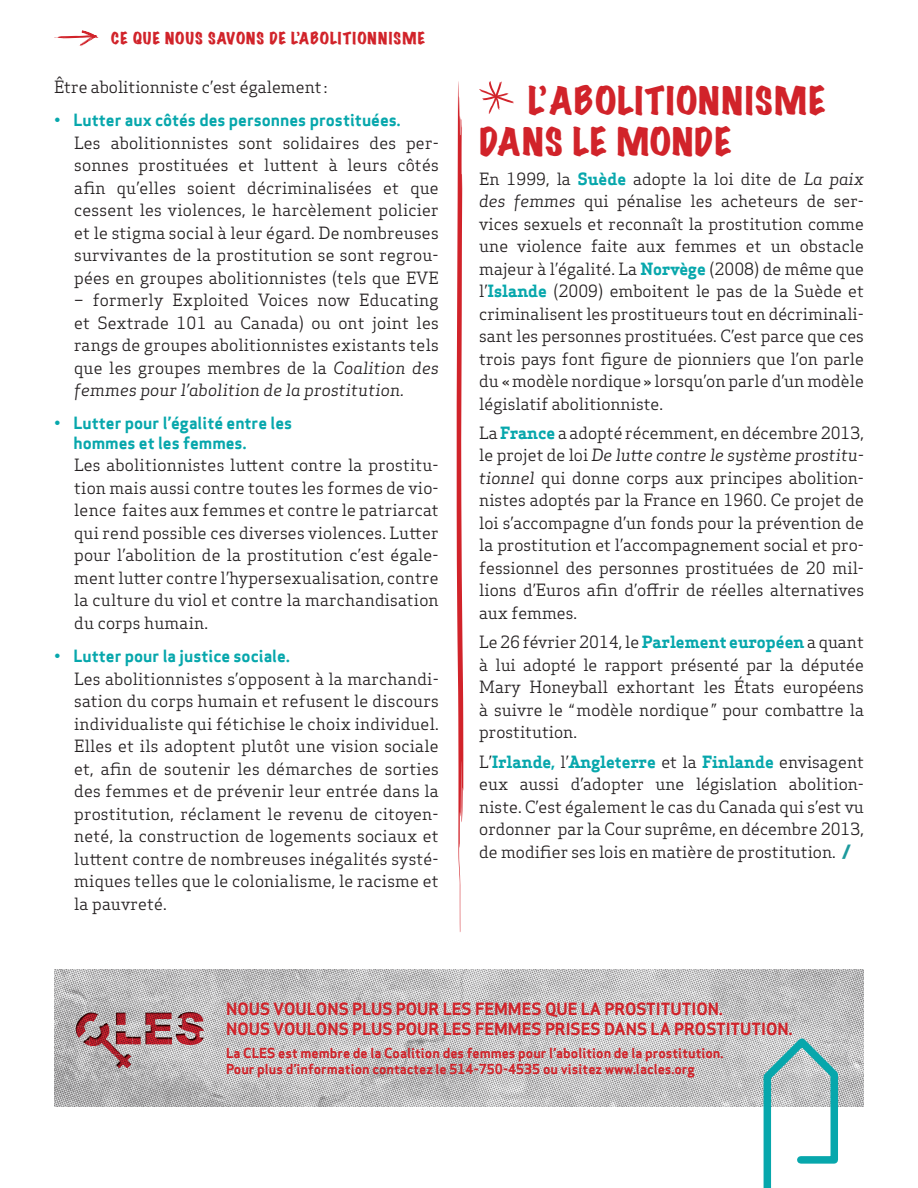
<style>
.page{position:relative;width:918px;height:1188px;background:#fff}
.page>*{position:absolute;margin:0;border:0;box-sizing:border-box;transform-origin:0 0}
.t1{font:expanded 34.5px/41.4px "Marker Felt";letter-spacing:.05em;color:#d1232a}
.t2{font:16.5px/22.5px "Apex Serif";color:#231f20;text-align:justify}
.t3{font:16.5px/19.5px "Apex Sans Bold T";color:#07a7ac}
.t4{font:16.5px/19.8px "Apex Sans Bold T";color:#d1232a}
.t5{font:expanded 15px "Marker Felt";letter-spacing:.08em;color:#d1232a}
.t6{font:13.5px/16.2px "Apex Sans Bold T";color:#d1232a}
.s1{font-style:italic}
.s2{font-weight:700;color:#07a7ac}
.s3{font-weight:800;font-size:14.1px;color:#1c9a9d}
</style>
<div class="page">
<img style="left:54px;top:970px;width:810px;height:137px">
<svg style="left:760px;top:1032px;width:82px;height:156px"></svg>
<svg style="left:456px;top:81px;width:7px;height:851px"></svg>
<svg style="left:54px;top:30px;width:45px;height:16px"></svg>
<svg style="left:70px;top:1006px;width:140px;height:65px;background:#bbb9ba"></svg>
<img style="left:76px;top:1013px;width:28px;height:13px">
<img style="left:116px;top:1013px;width:10px;height:20px">
<img style="left:145px;top:1013px;width:16px;height:20px">
<img style="left:161px;top:1013px;width:20px;height:14px">
<img style="left:183px;top:1012px;width:21px;height:21px">
<img style="left:104px;top:1023px;width:7px;height:30px">
<img style="left:76px;top:1026px;width:14px;height:14px">
<img style="left:97px;top:1026px;width:7px;height:20px">
<img style="left:111px;top:1033px;width:22px;height:21px">
<img style="left:132px;top:1033px;width:72px;height:12px">
<svg style="left:83px;top:1035px;width:14px;height:11px"></svg>
<img style="left:113px;top:1054px;width:18px;height:15px">
<svg style="left:479px;top:81px;width:35px;height:33px"></svg>
<p class="t5" style="left:111px;top:27px;width:315px">CE QUE NOUS SAVONS DE L’ABOLITIONNISME</p>
<p class="t2" style="left:54px;top:76px;width:275px">Être abolitionniste c’est également :</p>
<p class="t3" style="left:54px;top:110px;width:348px">• Lutter aux côtés des personnes prostituées.</p>
<p class="t2" style="left:74px;top:131px;width:366px">Les abolitionnistes sont solidaires des per&shy;sonnes prostituées et luttent à leurs côtés afin qu’elles soient décriminalisées et que cessent les violences, le harcèlement policier et le stigma social à leur égard. De nombreuses survivantes de la prostitution se sont regrou&shy;pées en groupes abolitionnistes (tels que EVE</p>
<p class="t2" style="left:74px;top:289px;width:366px">– formerly Exploited Voices now Educating et Sextrade 101 au Canada) ou ont joint les rangs de groupes abolitionnistes existants tels que les groupes membres de la <span class="s1">Coalition des femmes pour l’abolition de la prostitution.</span></p>
<p class="t3" style="left:74px;top:414px;width:220px;text-indent:-20px">• Lutter pour l’égalité entre les hommes et les femmes.</p>
<p class="t2" style="left:74px;top:454px;width:366px">Les abolitionnistes luttent contre la prostitu&shy;tion mais aussi contre toutes les formes de vio&shy;lence faites aux femmes et contre le patriarcat qui rend possible ces diverses violences. Lutter pour l’abolition de la prostitution c’est égale&shy;ment lutter contre l’hypersexualisation, contre la culture du viol et contre la marchandisation du corps humain.</p>
<p class="t3" style="left:54px;top:646px;width:237px">• Lutter pour la justice sociale.</p>
<p class="t2" style="left:74px;top:667px;width:366px">Les abolitionnistes s’opposent à la marchandi&shy;sation du corps humain et refusent le discours individualiste qui fétichise le choix individuel.<br>Elles et ils adoptent plutôt une vision sociale et, afin de soutenir les démarches de sorties des femmes et de prévenir leur entrée dans la prostitution, réclament le revenu de citoyen&shy;neté, la construction de logements sociaux et luttent contre de nombreuses inégalités systé&shy;miques telles que le colonialisme, le racisme et la pauvreté.</p>
<h1 class="t1" style="left:479px;top:79px;width:348px;text-indent:49px">L’ABOLITIONNISME<br>DANS LE MONDE</h1>
<p class="t2" style="left:479px;top:167px;width:386px">En 1999, la <span class="s2">Suède</span> adopte la loi dite de <span class="s1">La paix des femmes</span> qui pénalise les acheteurs de ser&shy;vices sexuels et reconnaît la prostitution comme une violence faite aux femmes et un obstacle majeur à l’égalité. La <span class="s2">Norvège</span> (2008) de même que l’<span class="s2">Islande</span> (2009) emboitent le pas de la Suède et criminalisent les prostitueurs tout en décriminali&shy;sant les personnes prostituées. C’est parce que ces trois pays font figure de pionniers que l’on parle du «modèle nordique» lorsqu’on parle d’un modèle législatif abolitionniste.</p>
<p class="t2" style="left:479px;top:422px;width:386px">La <span class="s2">France</span> a adopté récemment, en décembre 2013, le projet de loi <span class="s1">De lutte contre le système prostitu&shy;tionnel</span> qui donne corps aux principes abolition&shy;nistes adoptés par la France en 1960. Ce projet de loi s’accompagne d’un fonds pour la prévention de la prostitution et l’accompagnement social et pro&shy;fessionnel des personnes prostituées de 20 mil&shy;lions d’Euros afin d’offrir de réelles alternatives aux femmes.</p>
<p class="t2" style="left:479px;top:631px;width:386px">Le 26 février 2014, le <span class="s2">Parlement européen</span> a quant à lui adopté le rapport présenté par la députée Mary Honeyball exhortant les États européens à suivre le “modèle nordique” pour combattre la prostitution.</p>
<p class="t2" style="left:479px;top:750px;width:386px">L’<span class="s2">Irlande,</span> l’<span class="s2">Angleterre</span> et la <span class="s2">Finlande</span> envisagent eux aussi d’adopter une législation abolition&shy;niste. C’est également le cas du Canada qui s’est vu ordonner par la Cour suprême, en décembre 2013, de modifier ses lois en matière de prostitution. <span class="s3">/</span></p>
<p class="t4" style="left:226px;top:999px;width:568px">NOUS VOULONS PLUS POUR LES FEMMES QUE LA PROSTITUTION.<br>NOUS VOULONS PLUS POUR LES FEMMES PRISES DANS LA PROSTITUTION.</p>
<p class="t6" style="left:226px;top:1045px;width:499px">La CLES est membre de la Coalition des femmes pour l’abolition de la prostitution.<br>Pour plus d’information contactez le 514-750-4535 ou visitez www.lacles.org</p>
</div>
